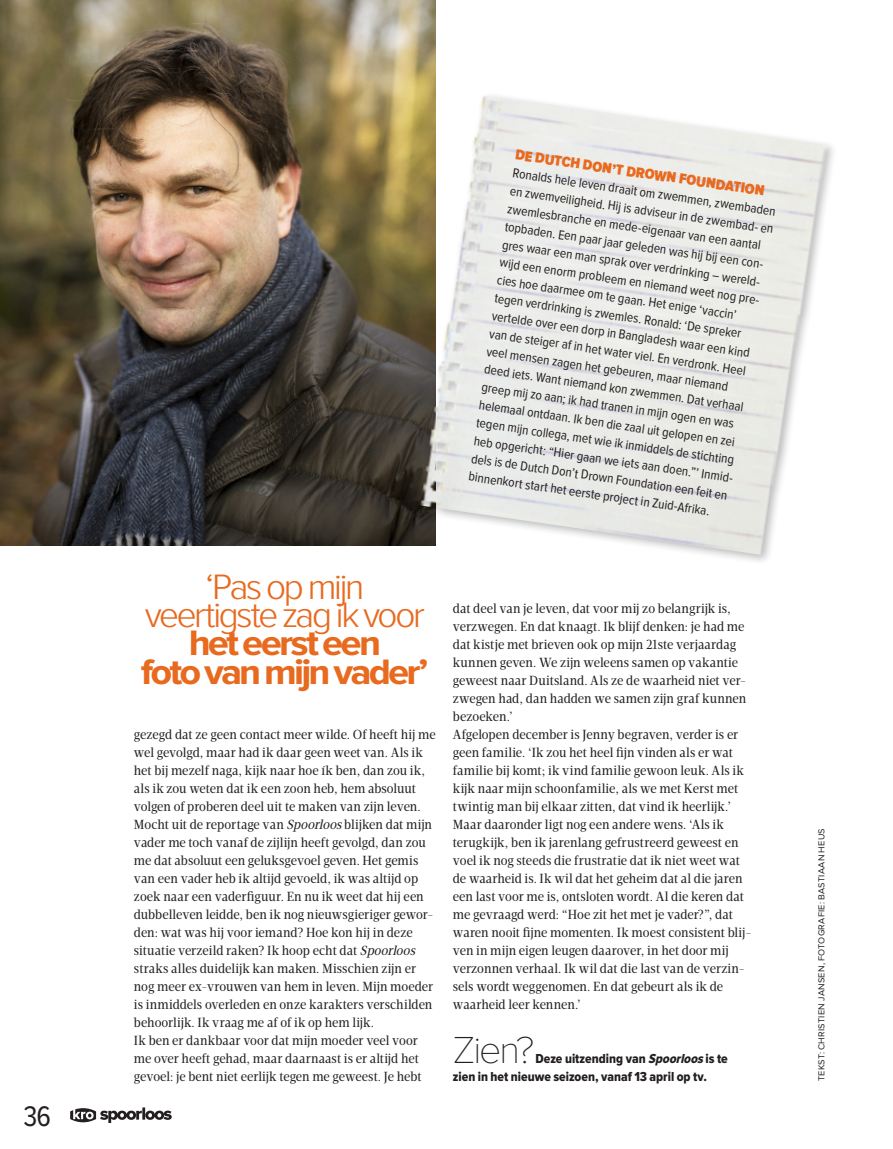
<style>
.page{position:relative;width:893px;height:1149px;background:#fff}
.page>*{position:absolute;margin:0;border:0;box-sizing:border-box;transform-origin:0 0}
.Naschrift{font:100 39px "Proxima Nova T";color:#231f20}
.Streamer{font:300 36.6px/28.2px "Proxima Nova Cond";letter-spacing:-.065em;color:#e86a1f;text-align:center;scale:1.2 1}
.t1{font:29.4px "Proxima Nova Cond";color:#231f20}
.Kader_kop{font:900 15px "Proxima Nova Cond";color:#e86a1f}
.Plat{font:13.5px/18px "Velino Condensed Text";letter-spacing:-.005em;color:#231f20}
.Plat_Proxima{font:13.5px/18px "Proxima Nova Cond";color:#231f20}
.Naschrift-2{font:13.5px/18px "Proxima Nova Cond Extrabld";color:#231f20}
.Credit{font:9px "Proxima Nova";letter-spacing:.025em;color:#231f20}
.s1{font-weight:700}
.s2{font-style:italic}
</style>
<div class="page">
<img style="left:0;top:0;width:436px;height:545px">
<img style="left:388px;top:90px;width:445px;height:468px">
<svg style="left:70px;top:1107px;width:102px;height:15px"></svg>
<p class="t1" style="left:23px;top:1099px;width:29px">36</p>
<p class="Kader_kop" style="left:516px;top:147px;width:253px;rotate:8deg">DE DUTCH DON’T DROWN FOUNDATION</p>
<p class="Plat_Proxima" style="left:512px;top:164px;width:269px;rotate:8deg">Ronalds hele leven draait om zwemmen, zwembaden en zwemveiligheid. Hij is adviseur in de zwembad- en zwemlesbranche en mede-eigenaar van een aantal topbaden. Een paar jaar geleden was hij bij een con&shy;gres waar een man sprak over verdrinking – wereld&shy;wijd een enorm probleem en niemand weet nog pre&shy;cies hoe daarmee om te gaan. Het enige ‘vaccin’ tegen verdrinking is zwemles. Ronald: ‘De spreker vertelde over een dorp in Bangladesh waar een kind van de steiger af in het water viel. En verdronk. Heel veel mensen zagen het gebeuren, maar niemand deed iets. Want niemand kon zwemmen. Dat verhaal greep mij zo aan; ik had tranen in mijn ogen en was helemaal ontdaan. Ik ben die zaal uit gelopen en zei tegen mijn collega, met wie ik inmiddels de stichting heb opgericht: “Hier gaan we iets aan doen.”’ Inmid&shy;dels is de Dutch Don’t Drown Foundation een feit en binnenkort start het eerste project in Zuid-Afrika.</p>
<p class="Streamer" style="left:141px;top:573px;width:241px">‘Pas op mijn veertigste zag ik voor <span class="s1">het eerst een<br>foto van mijn vader’</span></p>
<p class="Plat" style="left:134px;top:725px;width:303px">gezegd dat ze geen contact meer wilde. Of heeft hij me wel gevolgd, maar had ik daar geen weet van. Als ik het bij mezelf naga, kijk naar hoe ík ben, dan zou ik, als ik zou weten dat ik een zoon heb, hem absoluut volgen of proberen deel uit te maken van zijn leven.<br>Mocht uit de reportage van <span class="s2">Spoorloos</span>blijken dat mijn vader me toch vanaf de zijlijn heeft gevolgd, dan zou me dat absoluut een geluksgevoel geven. Het gemis van een vader heb ik altijd gevoeld, ik was altijd op zoek naar een vaderfiguur. En nu ik weet dat hij een dubbelleven leidde, ben ik nog nieuwsgieriger gewor&shy;den: wat was hij voor iemand? Hoe kon hij in deze situatie verzeild raken? Ik hoop echt dat <span class="s2">Spoorloos </span>straks alles duidelijk kan maken. Misschien zijn er nog meer ex-vrouwen van hem in leven. Mijn moeder is inmiddels overleden en onze karakters verschilden behoorlijk. Ik vraag me af of ik op hem lijk.</p>
<p class="Plat" style="left:134px;top:1031px;width:289px">Ik ben er dankbaar voor dat mijn moeder veel voor me over heeft gehad, maar daarnaast is er altijd het gevoel: je bent niet eerlijk tegen me geweest. Je hebt</p>
<p class="Plat" style="left:453px;top:599px;width:295px">dat deel van je leven, dat voor mij zo belangrijk is, verzwegen. En dat knaagt. Ik blijf denken: je had me dat kistje met brieven ook op mijn 21ste verjaardag kunnen geven. We zijn weleens samen op vakantie geweest naar Duitsland. Als ze de waarheid niet ver&shy;zwegen had, dan hadden we samen zijn graf kunnen bezoeken.’</p>
<p class="Plat" style="left:453px;top:725px;width:300px">Afgelopen december is Jenny begraven, verder is er geen familie. ‘Ik zou het heel fijn vinden als er wat familie bij komt; ik vind familie gewoon leuk. Als ik kijk naar mijn schoonfamilie, als we met Kerst met twintig man bij elkaar zitten, dat vind ik heerlijk.’ Maar daaronder ligt nog een andere wens. ‘Als ik terugkijk, ben ik jarenlang gefrustreerd geweest en voel ik nog steeds die frustratie dat ik niet weet wat de waarheid is. Ik wil dat het geheim dat al die jaren een last voor me is, ontsloten wordt. Al die keren dat me gevraagd werd: “Hoe zit het met je vader?”, dat waren nooit fijne momenten. Ik moest consistent blij&shy;ven in mijn eigen leugen daarover, in het door mij verzonnen verhaal. Ik wil dat die last van de verzin&shy;sels wordt weggenomen. En dat gebeurt als ik de waarheid leer kennen.’</p>
<p class="Naschrift" style="left:453px;top:1027px;width:83px">Zien?</p>
<p class="Naschrift-2" style="left:453px;top:1049px;width:276px;text-indent:83px">Deze uitzending van <span class="s2">Spoorloos</span>is te zien in het nieuwe seizoen, vanaf 13 april op tv.</p>
<p class="Credit" style="left:816px;top:1080px;width:254px;rotate:-90deg">TEKST: CHRISTIEN JANSEN, FOTOGRAFIE: BASTIAAN HEUS</p>
</div>
